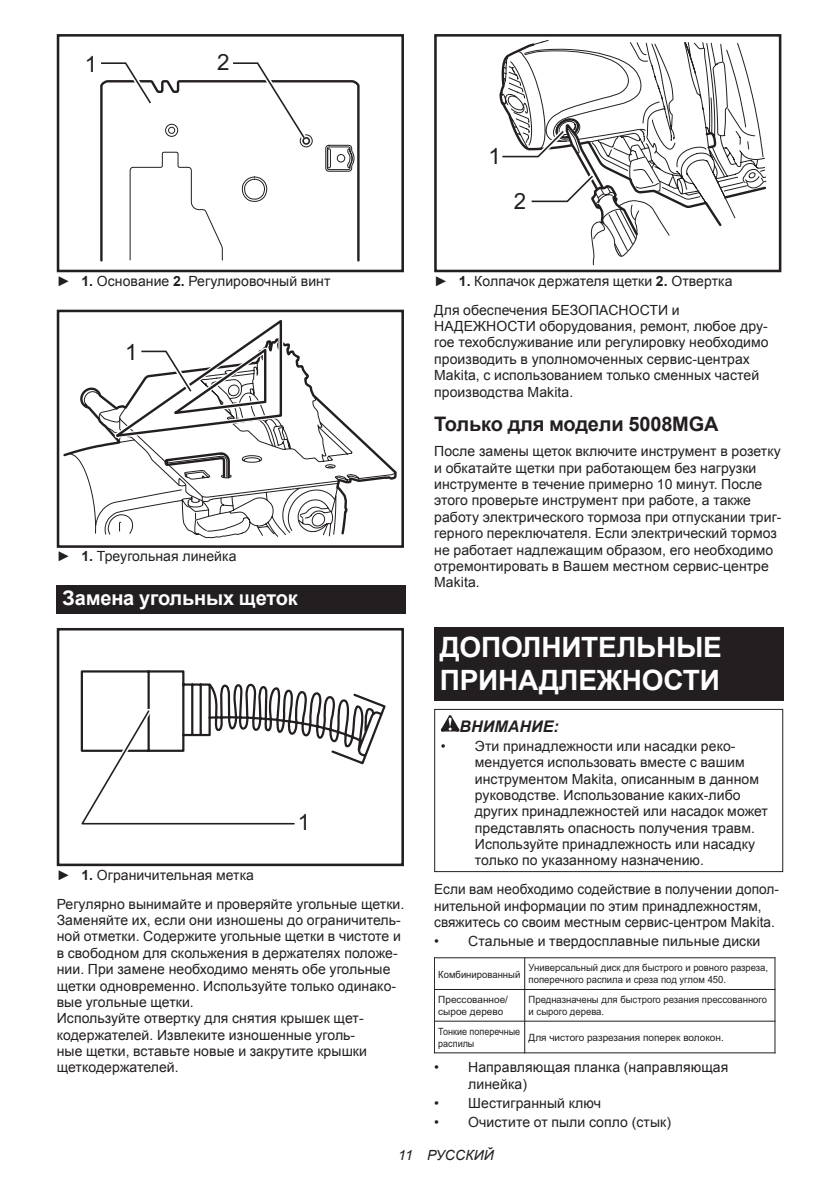
<style>
.page{position:relative;width:840px;height:1191px;background:#fff}
.page>*{position:absolute;margin:0;border:0;box-sizing:border-box;transform-origin:0 0}
.t1{font:700 28px/32.8px "Arial";letter-spacing:-.01em;color:#fff}
.t2{font:22.4px "Arial";color:#231f20}
.t3{font:700 20px "Arial";letter-spacing:-.01em;color:#231f20}
.t4{font:700 20px "Arial";letter-spacing:-.01em;color:#fff}
.t5{font:italic 700 16px "Arial";letter-spacing:.005em;color:#231f20}
.t6{font:14px/16.4px "Arial";letter-spacing:.005em;color:#231f20}
.t7{font:italic 14px "Arial";letter-spacing:.005em;color:#231f20}
.t8{font:10px/12px "Arial";color:#231f20;scale:.95 1}
.t9{font:10px/12px "Arial";color:#231f20}
.t10{font:10px/12px "Arial";color:#231f20;scale:.9 1}
.s1{font-weight:700}
</style>
<div class="page">
<div style="left:57px;top:34px;width:347px;height:238px;border:3px solid #231f20"></div>
<svg style="left:100px;top:81px;width:260px;height:181px"></svg>
<svg style="left:100px;top:62px;width:255px;height:199px"></svg>
<div style="left:57px;top:310px;width:347px;height:238px;border:3px solid #231f20"></div>
<svg style="left:67px;top:387px;width:329px;height:161px"></svg>
<svg style="left:110px;top:312px;width:229px;height:191px"></svg>
<div style="left:57px;top:585px;width:348px;height:29px;background:#231f20"></div>
<div style="left:57px;top:628px;width:347px;height:238px;border:3px solid #231f20"></div>
<svg style="left:80px;top:628px;width:307px;height:238px"></svg>
<svg style="left:80px;top:704px;width:215px;height:126px"></svg>
<div style="left:434px;top:34px;width:347px;height:238px;border:3px solid #231f20"></div>
<svg style="left:497px;top:37px;width:270px;height:229px"></svg>
<div style="left:434px;top:627px;width:348px;height:74px;background:#231f20"></div>
<svg style="left:440px;top:715px;width:19px;height:16px"></svg>
<div style="left:434px;top:709px;width:348px;height:163px;border:1px solid #231f20"></div>
<hr style="left:434px;top:957px;width:1px;height:95px;background:#231f20">
<hr style="left:524px;top:958px;width:1px;height:94px;background:#231f20">
<hr style="left:774px;top:958px;width:1px;height:94px;background:#231f20">
<hr style="left:434px;top:957px;width:340px;height:1px;background:#231f20">
<hr style="left:434px;top:989px;width:340px;height:1px;background:#231f20">
<hr style="left:434px;top:1020px;width:340px;height:1px;background:#231f20">
<hr style="left:434px;top:1052px;width:340px;height:1px;background:#231f20">
<h2 class="t2" style="left:85px;top:50px;width:14px">1</h2>
<h2 class="t2" style="left:217px;top:47px;width:14px">2</h2>
<p class="t6" style="left:57px;top:273px;width:275px">► <span class="s1">1.</span> Основание <span class="s1">2.</span> Регулировочный винт</p>
<h2 class="t2" style="left:125px;top:337px;width:14px">1</h2>
<p class="t6" style="left:57px;top:548px;width:181px">► <span class="s1">1.</span> Треугольная линейка</p>
<h3 class="t4" style="left:62px;top:585px;width:237px">Замена угольных щеток</h3>
<h2 class="t2" style="left:297px;top:807px;width:14px">1</h2>
<p class="t6" style="left:57px;top:860px;width:349px;line-height:28.8px">► <span class="s1">1.</span> Ограничительная метка<br>Регулярно вынимайте и проверяйте угольные щетки.</p>
<p class="t6" style="left:57px;top:912px;width:345px">Заменяйте их, если они изношены до ограничитель&shy;ной отметки. Содержите угольные щетки в чистоте и в свободном для скольжения в держателях положе&shy;нии. При замене необходимо менять обе угольные щетки одновременно. Используйте только одинако&shy;вые угольные щетки.<br>Используйте отвертку для снятия крышек щет&shy;кодержателей. Извлеките изношенные уголь-<br>ные щетки, вставьте новые и закрутите крышки щеткодержателей.</p>
<h2 class="t2" style="left:488px;top:141px;width:14px">1</h2>
<h2 class="t2" style="left:513px;top:186px;width:14px">2</h2>
<p class="t6" style="left:434px;top:267px;width:299px;line-height:28.8px">► <span class="s1">1.</span> Колпачок держателя щетки <span class="s1">2.</span> Отвертка<br>Для обеспечения БЕЗОПАСНОСТИ и</p>
<p class="t6" style="left:434px;top:318px;width:336px">НАДЕЖНОСТИ оборудования, ремонт, любое дру&shy;гое техобслуживание или регулировку необходимо производить в уполномоченных сервис-центрах Makita, с использованием только сменных частей производства Makita.</p>
<h3 class="t3" style="left:434px;top:411px;width:286px">Только для модели 5008MGA</h3>
<p class="t6" style="left:434px;top:443px;width:348px">После замены щеток включите инструмент в розетку и обкатайте щетки при работающем без нагрузки инструменте в течение примерно 10 минут. После этого проверьте инструмент при работе, а также работу электрического тормоза при отпускании триг&shy;герного переключателя. Если электрический тормоз не работает надлежащим образом, его необходимо отремонтировать в Вашем местном сервис-центре Makita.</p>
<h1 class="t1" style="left:439px;top:631px;width:283px">ДОПОЛНИТЕЛЬНЫЕ<br>ПРИНАДЛЕЖНОСТИ</h1>
<p class="t5" style="left:459px;top:715px;width:101px">ВНИМАНИЕ:</p>
<p class="t6" style="left:474px;top:737px;width:294px;text-indent:-34px">• Эти принадлежности или насадки реко&shy;мендуется использовать вместе с вашим инструментом Makita, описанным в данном руководстве. Использование каких-либо других принадлежностей или насадок может представлять опасность получения травм.<br>Используйте принадлежность или насадку только по указанному назначению.</p>
<p class="t6" style="left:434px;top:881px;width:346px">Если вам необходимо содействие в получении допол&shy;нительной информации по этим принадлежностям, свяжитесь со своим местным сервис-центром Makita.</p>
<p class="t6" style="left:434px;top:933px;width:327px">• Стальные и твердосплавные пильные диски</p>
<p class="t8" style="left:438px;top:968px;width:88px">Комбинированный</p>
<p class="t8" style="left:528px;top:961px;width:253px">Универсальный диск для быстрого и ровного разреза, поперечного распила и среза под углом 450.</p>
<p class="t9" style="left:438px;top:993px;width:71px">Прессованное/ сырое дерево</p>
<p class="t8" style="left:528px;top:993px;width:252px">Предназначены для быстрого резания прессованного и сырого дерева.</p>
<p class="t10" style="left:438px;top:1025px;width:92px">Тонкие поперечные распилы</p>
<p class="t9" style="left:528px;top:1031px;width:196px">Для чистого разрезания поперек волокон.</p>
<p class="t6" style="left:468px;top:1059px;width:261px;text-indent:-34px">• Направляющая планка (направляющая линейка)</p>
<p class="t6" style="left:434px;top:1095px;width:168px">• Шестигранный ключ</p>
<p class="t6" style="left:434px;top:1114px;width:238px">• Очистите от пыли сопло (стык)</p>
<p class="t7" style="left:398px;top:1146px;width:97px">11 РУССКИЙ</p>
</div>
